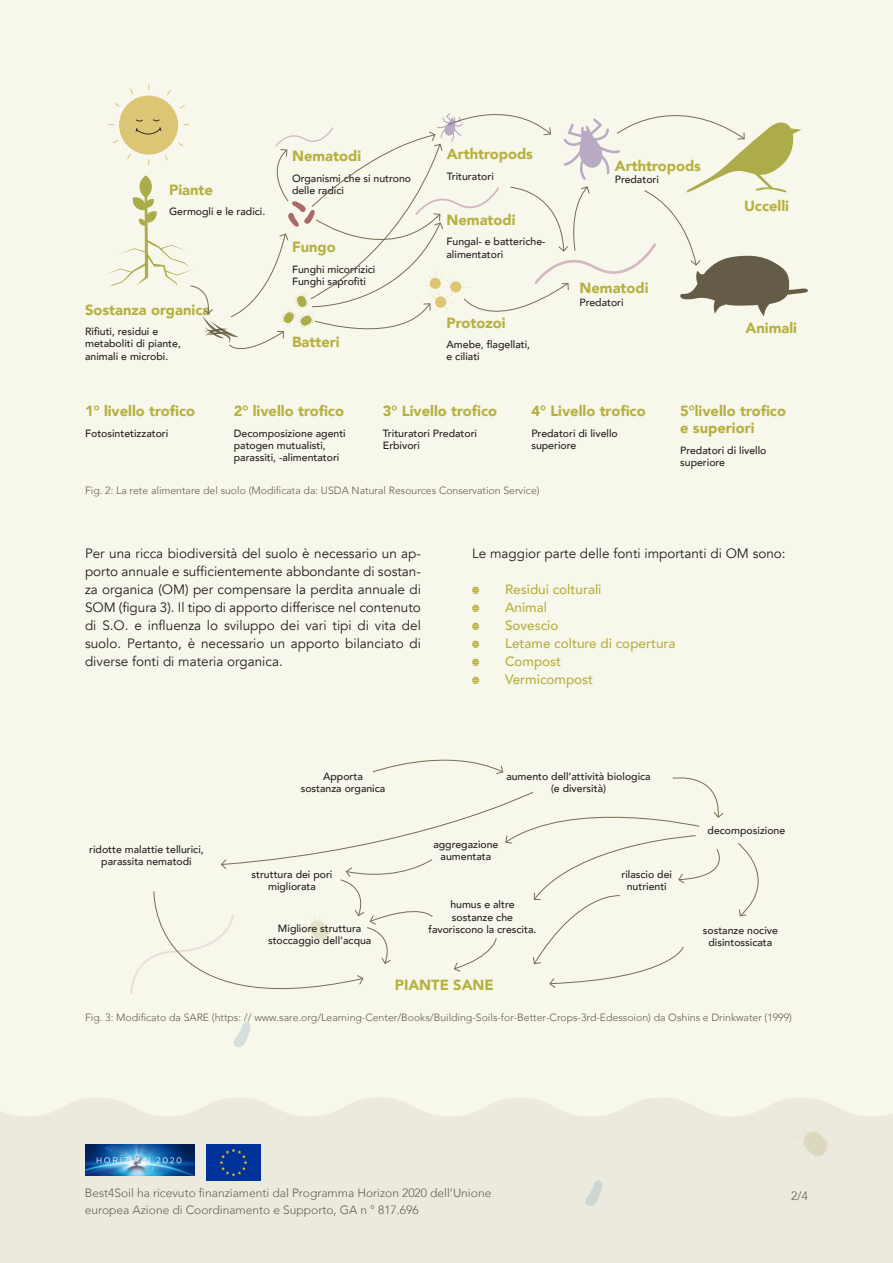
<style>
.page{position:relative;width:893px;height:1263px;background:#fff}
.page>*{position:absolute;margin:0;border:0;box-sizing:border-box;transform-origin:0 0}
.t1{font:900 14.7px/16.8px "Avenir";color:#b6b03f}
.t2{font:13.5px/18px "Avenir";color:#231f20;text-align:justify}
.t3{font:500 13.5px "Avenir";color:#b6b03f}
.t4{font:300 12px/16.5px "Avenir";color:#645c46}
.t5{font:500 10.5px/12.1px "Avenir";color:#231f20}
.t6{font:300 10.5px "Avenir";color:#635c45}
</style>
<div class="page">
<div style="left:0;top:206px;width:893px;height:891px;background:#f7f7eb"></div>
<div style="left:0;top:1097px;width:893px;height:166px;background:#eceade"></div>
<svg style="left:794px;top:1124px;width:39px;height:39px;background:#e6e4d4"></svg>
<svg style="left:585px;top:1180px;width:19px;height:27px"></svg>
<div style="left:0;top:0;width:893px;height:206px;background:#f7f7eb"></div>
<img style="left:85px;top:1144px;width:109px;height:31px">
<img style="left:207px;top:1144px;width:53px;height:36px">
<svg style="left:104px;top:84px;width:704px;height:275px"></svg>
<svg style="left:472px;top:587px;width:7px;height:7px"></svg>
<svg style="left:472px;top:605px;width:7px;height:7px"></svg>
<svg style="left:472px;top:623px;width:7px;height:7px"></svg>
<svg style="left:472px;top:641px;width:7px;height:7px"></svg>
<svg style="left:472px;top:659px;width:7px;height:7px"></svg>
<svg style="left:472px;top:677px;width:7px;height:7px"></svg>
<div style="left:130px;top:745px;width:652px;height:303px;background:#f7f7eb"></div>
<p class="t1" style="left:169px;top:181px;width:45px">Piante</p>
<p class="t5" style="left:169px;top:205px;width:98px">Germogli e le radici.</p>
<p class="t1" style="left:85px;top:301px;width:127px">Sostanza organica</p>
<p class="t5" style="left:85px;top:325px;width:75px">Rifiuti, residui e</p>
<p class="t5" style="left:85px;top:337px;width:97px">metaboliti di piante, animali e microbi.</p>
<p class="t1" style="left:292px;top:148px;width:71px">Nematodi</p>
<p class="t5" style="left:292px;top:172px;width:121px">Organismi che si nutrono delle radici</p>
<p class="t1" style="left:292px;top:239px;width:45px">Fungo</p>
<p class="t5" style="left:292px;top:263px;width:85px">Funghi micorrizici<br>Funghi saprofiti</p>
<p class="t1" style="left:292px;top:333px;width:49px">Batteri</p>
<p class="t1" style="left:447px;top:145px;width:88px">Arthtropods</p>
<p class="t5" style="left:447px;top:169px;width:49px">Trituratori</p>
<p class="t1" style="left:446px;top:211px;width:71px">Nematodi</p>
<p class="t5" style="left:446px;top:235px;width:101px">Fungal- e batteriche&shy;alimentatori</p>
<p class="t1" style="left:446px;top:314px;width:61px">Protozoi</p>
<p class="t5" style="left:446px;top:338px;width:85px">Amebe, flagellati,</p>
<p class="t5" style="left:446px;top:350px;width:35px">e ciliati</p>
<p class="t1" style="left:615px;top:157px;width:88px">Arthtropods</p>
<p class="t5" style="left:615px;top:173px;width:46px">Predatori</p>
<p class="t1" style="left:579px;top:279px;width:71px">Nematodi</p>
<p class="t5" style="left:579px;top:295px;width:46px">Predatori</p>
<p class="t1" style="left:744px;top:197px;width:46px">Uccelli</p>
<p class="t1" style="left:745px;top:319px;width:53px">Animali</p>
<p class="t1" style="left:85px;top:402px;width:112px">1° livello trofico</p>
<p class="t5" style="left:85px;top:426px;width:85px">Fotosintetizzatori</p>
<p class="t1" style="left:234px;top:402px;width:112px">2° livello trofico</p>
<p class="t5" style="left:234px;top:426px;width:113px">Decomposizione agenti patogen mutualisti, parassiti, -alimentatori</p>
<p class="t1" style="left:383px;top:402px;width:116px">3° Livello trofico</p>
<p class="t5" style="left:383px;top:426px;width:96px">Trituratori Predatori<br>Erbivori</p>
<p class="t1" style="left:531px;top:402px;width:116px">4° Livello trofico</p>
<p class="t5" style="left:531px;top:426px;width:88px">Predatori di livello superiore</p>
<p class="t6" style="left:85px;top:484px;width:456px">Fig. 2: La rete alimentare del suolo (Modificata da: USDA Natural Resources Conservation Service)</p>
<p class="t1" style="left:680px;top:402px;width:107px">5°livello trofico e superiori</p>
<p class="t5" style="left:680px;top:443px;width:88px">Predatori di livello superiore</p>
<p class="t2" style="left:85px;top:544px;width:337px">Per una ricca biodiversità del suolo è necessario un ap&shy;porto annuale e sufficientemente abbondante di sostan&shy;za organica (OM) per compensare la perdita annuale di SOM (figura 3). Il tipo di apporto differisce nel contenuto di S.O. e influenza lo sviluppo dei vari tipi di vita del suolo. Pertanto, è necessario un apporto bilanciato di diverse fonti di materia organica.</p>
<p class="t2" style="left:472px;top:544px;width:315px">Le maggior parte delle fonti importanti di OM sono:</p>
<p class="t3" style="left:505px;top:578px;width:98px">Residui colturali</p>
<p class="t3" style="left:505px;top:596px;width:43px">Animal</p>
<p class="t3" style="left:505px;top:614px;width:55px">Sovescio</p>
<p class="t3" style="left:505px;top:632px;width:172px">Letame colture di copertura</p>
<p class="t3" style="left:505px;top:650px;width:58px">Compost</p>
<p class="t3" style="left:505px;top:668px;width:90px">Vermicompost</p>
<p class="t5" style="left:89px;top:842px;width:116px">ridotte malattie tellurici,</p>
<p class="t5" style="left:101px;top:854px;width:92px">parassita nematodi</p>
<p class="t5" style="left:323px;top:770px;width:41px">Apporta</p>
<p class="t5" style="left:301px;top:782px;width:86px">sostanza organica</p>
<p class="t5" style="left:506px;top:770px;width:146px;text-align:center">aumento dell‘attività biologica (e diversità)</p>
<p class="t5" style="left:252px;top:868px;width:82px;text-align:center">struttura dei pori migliorata</p>
<p class="t5" style="left:268px;top:921px;width:105px;text-align:center">Migliore struttura stoccaggio dell‘acqua</p>
<p class="t5" style="left:433px;top:837px;width:67px;text-align:center">aggregazione aumentata</p>
<p class="t5" style="left:450px;top:898px;width:66px">humus e altre sostanze che</p>
<p class="t5" style="left:428px;top:922px;width:109px">favoriscono la crescita.</p>
<p class="t1" style="left:395px;top:976px;width:101px">PIANTE SANE</p>
<p class="t5" style="left:621px;top:868px;width:52px">rilascio dei</p>
<p class="t5" style="left:627px;top:880px;width:42px">nutrienti</p>
<p class="t5" style="left:708px;top:823px;width:79px">decomposizione</p>
<p class="t5" style="left:703px;top:923px;width:77px">sostanze nocive</p>
<p class="t5" style="left:708px;top:935px;width:65px">disintossicata</p>
<p class="t6" style="left:85px;top:1012px;width:708px">Fig. 3: Modificato da SARE (https: // www.sare.org/Learning-Center/Books/Building-Soils-for-Better-Crops-3rd-Edessoion) da Oshins e Drinkwater (1999)</p>
<p class="t4" style="left:85px;top:1185px;width:408px">Best4Soil ha ricevuto finanziamenti dal Programma Horizon 2020 dell‘Unione europea Azione di Coordinamento e Supporto, GA n ° 817.696</p>
<p class="t4" style="left:791px;top:1188px;width:18px">2/4</p>
</div>
